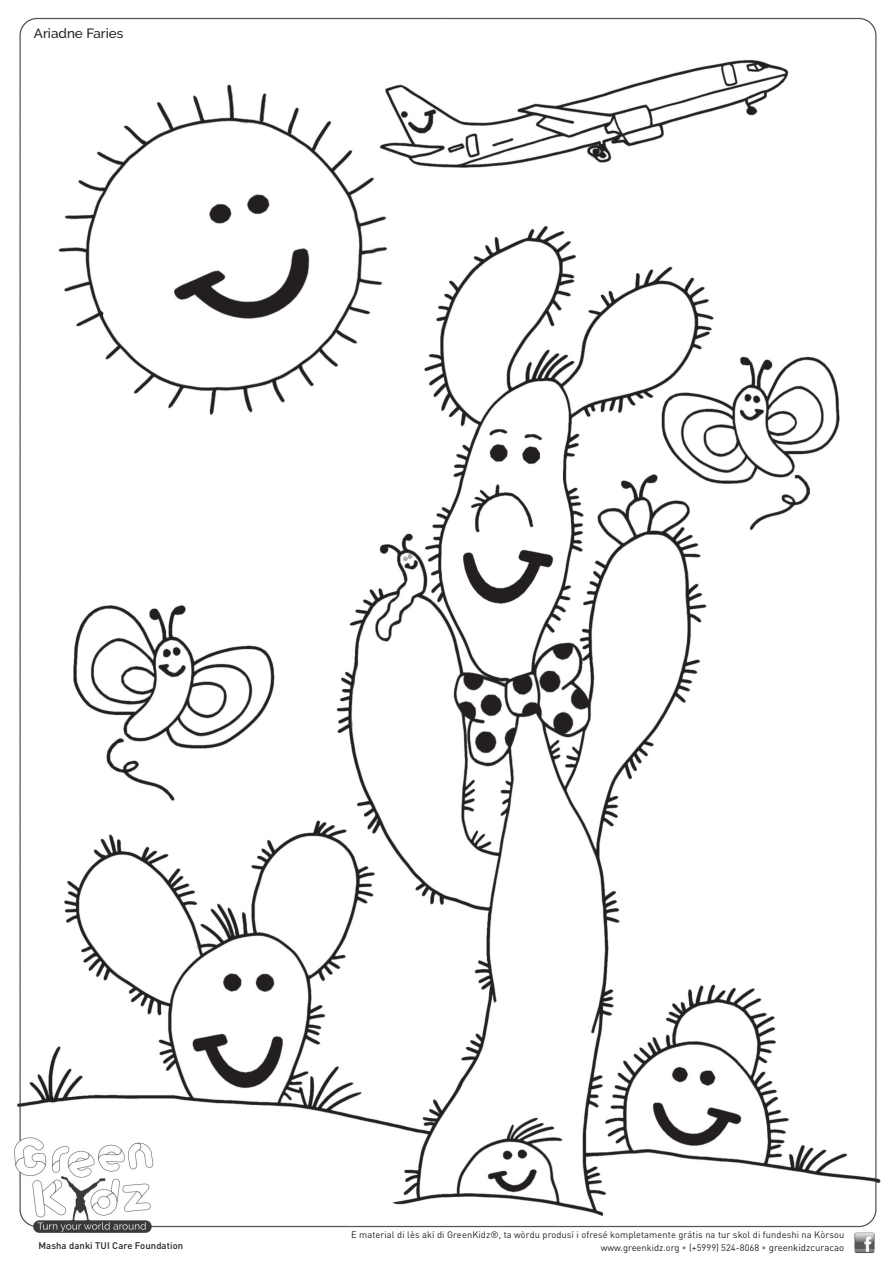
<style>
.page{position:relative;width:893px;height:1263px;background:#fff}
.page>*{position:absolute;margin:0;border:0;box-sizing:border-box;transform-origin:0 0}
.t1{font:500 13.5px "Raleway";color:#231f20}
.t2{font:500 9.45px "DIN";letter-spacing:.01em;color:#231f20}
.t3{font:9.3px "DIN";letter-spacing:.01em;color:#231f20}
.s1{color:#808285}
.s2{font-size:9.6px}
</style>
<div class="page">
<img style="left:14px;top:17px;width:867px;height:1216px">
<img style="left:854px;top:1232px;width:21px;height:21px">
<h1 class="t1" style="left:34px;top:26px;width:91px">Ariadne Faries</h1>
<p class="t3" style="left:351px;top:1229px;width:495px">E material di lès akí di GreenKidz®, ta wòrdu produsí i ofresé kompletamente grátis na tur skol di fundeshi na Kòrsou</p>
<p class="t2" style="left:39px;top:1239px;width:146px">Masha danki TUI Care Foundation</p>
<p class="t3" style="left:601px;top:1242px;width:245px">www.greenkidz.org <span class="s1">•</span> (+5999) 524-8068 <span class="s1">•</span> <span class="s2">greenkidzcuracao</span></p>
</div>
